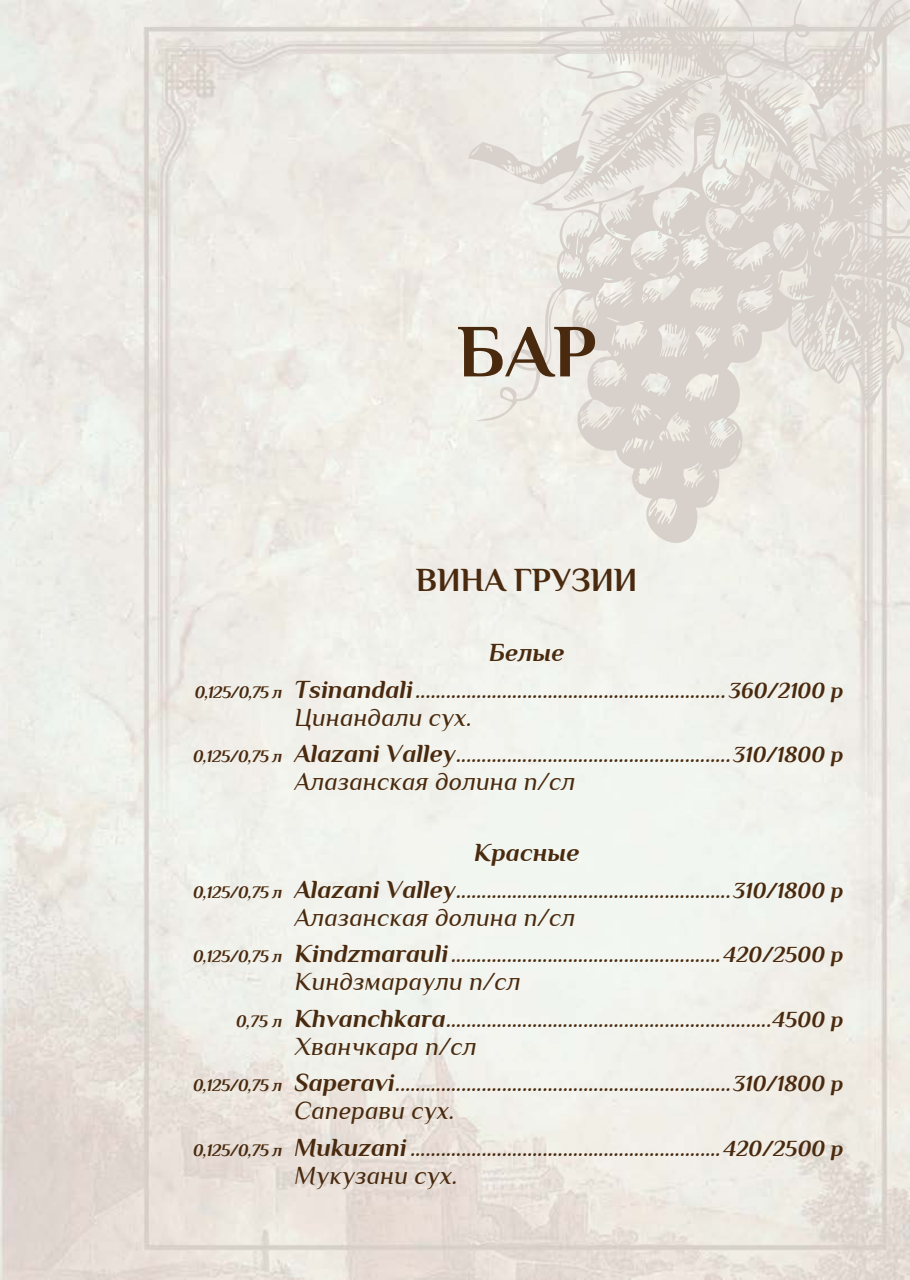
<style>
.page{position:relative;width:910px;height:1280px;background:#fff}
.page>*{position:absolute;margin:0;border:0;box-sizing:border-box;transform-origin:0 0}
.t1{font:700 75px "Philosopher";color:#4a2a0e}
.t2{font:700 33px "Philosopher";color:#4a2a0e}
.t3{font:italic 25.5px "Philosopher";color:#4a2a0e}
.t4{font:italic 700 25.5px "Philosopher";color:#4a2a0e}
.t5{font:italic 700 22.5px "Philosopher";color:#4a2a0e}
.s1{font-size:17.25px}
.s2{font-size:25.5px}
</style>
<div class="page">
<img style="left:0;top:0;width:910px;height:1280px">
<svg style="left:468px;top:0;width:442px;height:557px;background:#e6e2dc"></svg>
<h1 class="t1" style="left:457px;top:313px;width:141px">БАР</h1>
<h2 class="t2" style="left:416px;top:563px;width:223px">ВИНА ГРУЗИИ</h2>
<p class="t4" style="left:489px;top:640px;width:77px">Белые</p>
<p class="t5" style="left:195px;top:679px;width:650px"><span class="s1">0,125/0,75 л</span> <span class="s2">Tsinandali</span>.............................................................360/2100 р</p>
<p class="t3" style="left:294px;top:705px;width:180px">Цинандали сух.</p>
<p class="t5" style="left:193px;top:743px;width:652px"><span class="s1">0,125/0,75 л</span> <span class="s2">Alazani Valley</span>......................................................310/1800 р</p>
<p class="t3" style="left:294px;top:769px;width:283px">Алазанская долина п/сл</p>
<p class="t4" style="left:474px;top:839px;width:107px">Красные</p>
<p class="t5" style="left:193px;top:878px;width:652px"><span class="s1">0,125/0,75 л</span> <span class="s2">Alazani Valley</span>......................................................310/1800 р</p>
<p class="t3" style="left:294px;top:904px;width:283px">Алазанская долина п/сл</p>
<p class="t5" style="left:193px;top:943px;width:652px"><span class="s1">0,125/0,75 л</span> <span class="s2">Kindzmarauli</span> .....................................................420/2500 р</p>
<p class="t3" style="left:294px;top:969px;width:228px">Киндзмараули п/сл</p>
<p class="t5" style="left:236px;top:1008px;width:609px"><span class="s1">0,75 л</span> <span class="s2">Khvanchkara</span>................................................................4500 р</p>
<p class="t3" style="left:294px;top:1033px;width:184px">Хванчкара п/сл</p>
<p class="t5" style="left:193px;top:1072px;width:652px"><span class="s1">0,125/0,75 л</span> <span class="s2">Saperavi</span>..................................................................310/1800 р</p>
<p class="t3" style="left:294px;top:1098px;width:162px">Саперави сух.</p>
<p class="t5" style="left:193px;top:1137px;width:652px"><span class="s1">0,125/0,75 л</span> <span class="s2">Mukuzani</span> .............................................................420/2500 р</p>
<p class="t3" style="left:294px;top:1162px;width:165px">Мукузани сух.</p>
</div>
